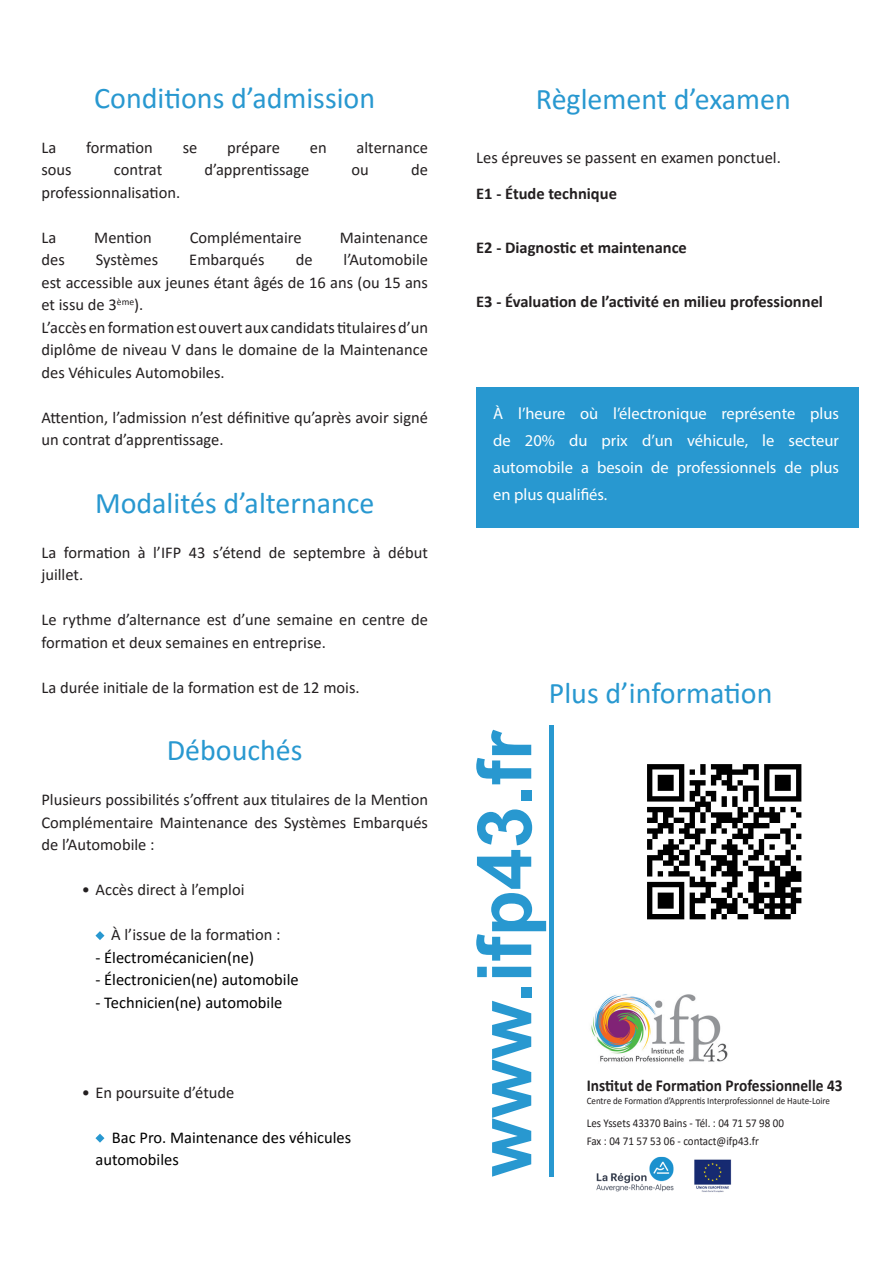
<style>
.page{position:relative;width:893px;height:1263px;background:#fff}
.page>*{position:absolute;margin:0;border:0;box-sizing:border-box;transform-origin:0 0}
.t1{font:700 75.45px "Arial";color:#2898d0}
.t2{font:30px "Calibri";color:#2898d0}
.t3{font:700 16.65px "Calibri";color:#231f20;scale:.92 1}
.t4{font:16.5px/22.5px "Calibri";color:#231f20;text-align:justify}
.t5{font:16.5px/27px "Myriad Pro";color:#fff;text-align:justify}
.t6{font:16.5px/22.5px "Calibri";color:#000}
.t7{font:700 16.5px "Calibri";color:#231f20}
.t8{font:11.85px/18px "Calibri";color:#231f20;scale:.92 1}
.t9{font:9.75px "Calibri";color:#231f20;scale:.92 1}
</style>
<div class="page">
<svg style="left:95px;top:931px;width:9px;height:9px"></svg>
<svg style="left:95px;top:1134px;width:9px;height:9px"></svg>
<div style="left:549px;top:725px;width:5px;height:451px;background:#2898d0"></div>
<img style="left:647px;top:764px;width:155px;height:156px">
<div style="left:476px;top:387px;width:382px;height:140px;background:#2898d0"></div>
<img style="left:591px;top:994px;width:137px;height:68px">
<img style="left:596px;top:1156px;width:78px;height:36px">
<img style="left:694px;top:1159px;width:38px;height:34px">
<p class="t2" style="left:94px;top:77px;width:282px">Conditions d’admission</p>
<p class="t4" style="left:41px;top:135px;width:16px">La</p>
<p class="t4" style="left:86px;top:135px;width:68px">formation</p>
<p class="t4" style="left:183px;top:135px;width:16px">se</p>
<p class="t4" style="left:227px;top:135px;width:54px">prépare</p>
<p class="t4" style="left:310px;top:135px;width:18px">en</p>
<p class="t4" style="left:357px;top:135px;width:73px">alternance</p>
<p class="t4" style="left:41px;top:158px;width:32px">sous</p>
<p class="t4" style="left:114px;top:158px;width:50px">contrat</p>
<p class="t4" style="left:204px;top:158px;width:106px">d’apprentissage</p>
<p class="t4" style="left:352px;top:158px;width:19px">ou</p>
<p class="t4" style="left:411px;top:158px;width:18px">de</p>
<p class="t4" style="left:41px;top:180px;width:140px">professionnalisation.</p>
<p class="t4" style="left:41px;top:225px;width:16px">La</p>
<p class="t4" style="left:94px;top:225px;width:59px">Mention</p>
<p class="t4" style="left:190px;top:225px;width:114px">Complémentaire</p>
<p class="t4" style="left:340px;top:225px;width:90px">Maintenance</p>
<p class="t4" style="left:41px;top:248px;width:25px">des</p>
<p class="t4" style="left:96px;top:248px;width:64px">Systèmes</p>
<p class="t4" style="left:189px;top:248px;width:77px">Embarqués</p>
<p class="t4" style="left:296px;top:248px;width:18px">de</p>
<p class="t4" style="left:41px;top:248px;width:388px;text-indent:302px">l’Automobile est accessible aux jeunes étant âgés de 16 ans (ou 15 ans et issu de 3<sup>ème</sup>).</p>
<p class="t4" style="left:41px;top:315px;width:388px">L’accès en formation est ouvert aux candidats titulaires d’un diplôme de niveau V dans le domaine de la Maintenance des Véhicules Automobiles.</p>
<p class="t4" style="left:41px;top:405px;width:388px">Attention, l’admission n’est définitive qu’après avoir signé un contrat d’apprentissage.</p>
<p class="t2" style="left:95px;top:482px;width:281px">Modalités d’alternance</p>
<p class="t4" style="left:41px;top:540px;width:388px">La formation à l’IFP 43 s’étend de septembre à début juillet.</p>
<p class="t4" style="left:41px;top:608px;width:388px">Le rythme d’alternance est d’une semaine en centre de formation et deux semaines en entreprise.</p>
<p class="t4" style="left:41px;top:675px;width:320px">La durée initiale de la formation est de 12 mois.</p>
<p class="t2" style="left:167px;top:729px;width:137px">Débouchés</p>
<p class="t4" style="left:41px;top:788px;width:388px">Plusieurs possibilités s’offrent aux titulaires de la Mention Complémentaire Maintenance des Systèmes Embarqués de l’Automobile :</p>
<p class="t4" style="left:82px;top:878px;width:164px">• Accès direct à l’emploi</p>
<p class="t4" style="left:111px;top:923px;width:171px">À l’issue de la formation :</p>
<p class="t6" style="left:95px;top:945px;width:160px">- Électromécanicien(ne)</p>
<p class="t6" style="left:95px;top:968px;width:205px">- Électronicien(ne) automobile</p>
<p class="t6" style="left:95px;top:990px;width:188px">- Technicien(ne) automobile</p>
<p class="t4" style="left:82px;top:1080px;width:154px">• En poursuite d’étude</p>
<p class="t6" style="left:95px;top:1125px;width:257px;text-indent:16px">Bac Pro. Maintenance des véhicules automobiles</p>
<p class="t2" style="left:536px;top:78px;width:256px">Règlement d’examen</p>
<p class="t4" style="left:476px;top:145px;width:306px">Les épreuves se passent en examen ponctuel.</p>
<p class="t7" style="left:476px;top:181px;width:142px">E1 - Étude technique</p>
<p class="t7" style="left:476px;top:235px;width:212px">E2 - Diagnostic et maintenance</p>
<p class="t7" style="left:476px;top:289px;width:348px">E3 - Évaluation de l’activité en milieu professionnel</p>
<p class="t5" style="left:493px;top:399px;width:347px">À l’heure où l’électronique représente plus de 20% du prix d’un véhicule, le secteur automobile a besoin de professionnels de plus en plus qualifiés.</p>
<p class="t2" style="left:549px;top:672px;width:225px">Plus d’information</p>
<p class="t1" style="left:452px;top:1177px;width:449px;rotate:-90deg">www.ifp43.fr</p>
<p class="t3" style="left:587px;top:1073px;width:280px">Institut de Formation Professionnelle 43</p>
<p class="t9" style="left:587px;top:1094px;width:266px">Centre de Formation d’Apprentis Interprofessionnel de Haute-Loire</p>
<p class="t8" style="left:587px;top:1113px;width:216px">Les Yssets 43370 Bains - Tél. : 04 71 57 98 00<br>Fax : 04 71 57 53 06 - contact@ifp43.fr</p>
</div>
